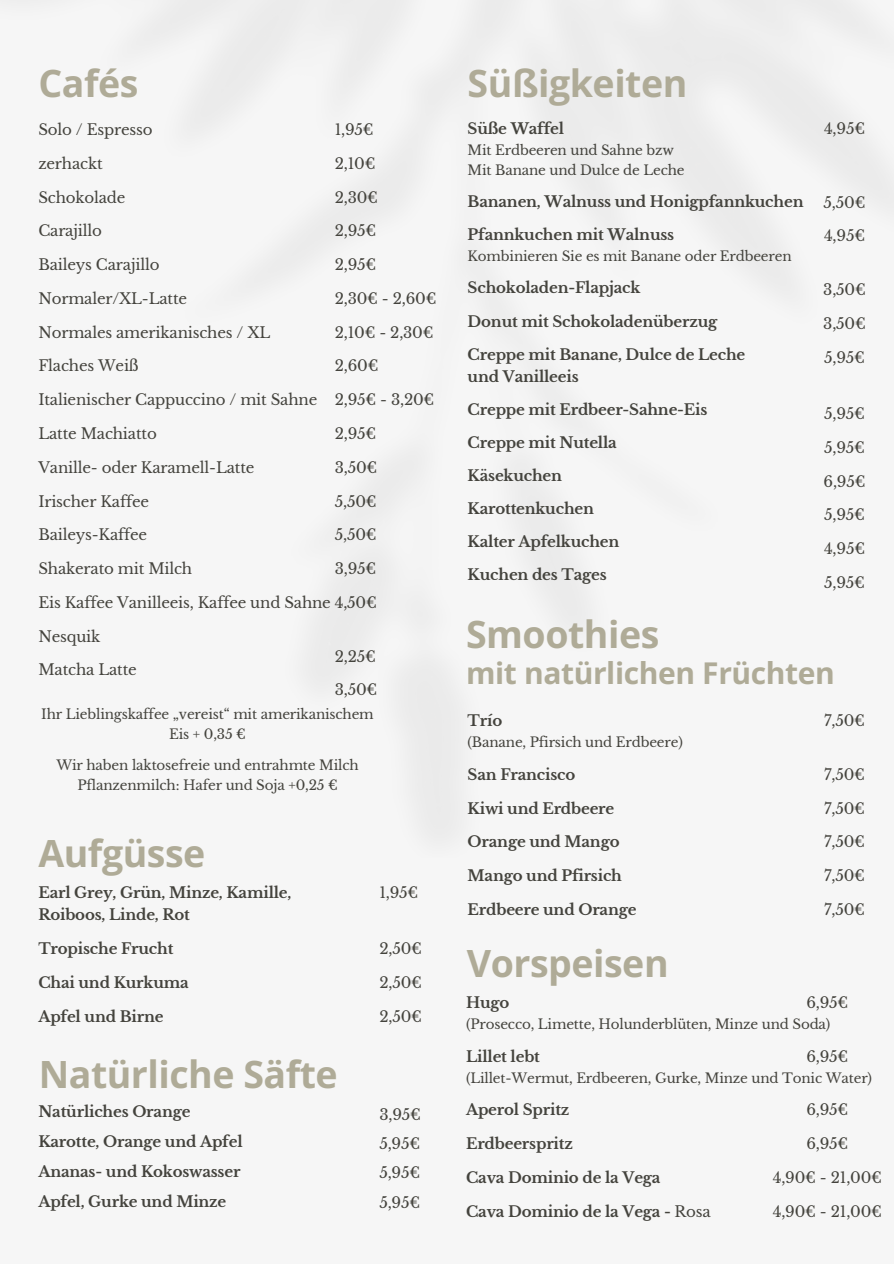
<style>
.page{position:relative;width:894px;height:1264px;background:#fff}
.page>*{position:absolute;margin:0;border:0;box-sizing:border-box;transform-origin:0 0}
.t1{font:700 37.5px "Open Sans";letter-spacing:-.015em;color:#afab97}
.t2{font:700 30px "Open Sans";letter-spacing:-.015em;color:#afab97}
.t3{font:700 15px/30px "Libre Baskerville";letter-spacing:-.015em;color:#44433d}
.t4{font:15px/29.2px "Libre Baskerville";letter-spacing:-.015em;color:#44433d;text-align:justify}
.t5{font:13.5px/20px "Libre Baskerville";letter-spacing:-.015em;color:#44433d;text-align:center}
.s1{font-weight:400}
</style>
<div class="page">
<div style="left:0;top:0;width:893px;height:1263px;background:#f6f6f6"></div>
<h4 class="t1" style="left:38px;top:57px;width:101px">Cafés</h4>
<h4 class="t1" style="left:467px;top:57px;width:221px">Süßigkeiten</h4>
<h4 class="t4" style="left:38px;top:115px;width:116px">Solo / Espresso</h4>
<h4 class="t4" style="left:38px;top:149px;width:66px">zerhackt</h4>
<h4 class="t4" style="left:38px;top:183px;width:89px">Schokolade</h4>
<h4 class="t4" style="left:38px;top:216px;width:65px">Carajillo</h4>
<h4 class="t4" style="left:38px;top:250px;width:123px">Baileys Carajillo</h4>
<h4 class="t4" style="left:38px;top:284px;width:150px">Normaler/XL-Latte</h4>
<h4 class="t4" style="left:38px;top:318px;width:233px">Normales amerikanisches / XL</h4>
<h4 class="t4" style="left:38px;top:351px;width:102px">Flaches Weiß</h4>
<h4 class="t4" style="left:38px;top:385px;width:280px">Italienischer Cappuccino / mit Sahne</h4>
<h4 class="t4" style="left:38px;top:419px;width:120px">Latte Machiatto</h4>
<h4 class="t4" style="left:38px;top:453px;width:217px">Vanille- oder Karamell-Latte</h4>
<h4 class="t4" style="left:38px;top:486px;width:112px">Irischer Kaffee</h4>
<h4 class="t4" style="left:38px;top:520px;width:110px">Baileys-Kaffee</h4>
<h4 class="t4" style="left:38px;top:554px;width:155px">Shakerato mit Milch</h4>
<h4 class="t4" style="left:38px;top:588px;width:340px">Eis Kaffee Vanilleeis, Kaffee und Sahne 4,50€</h4>
<h4 class="t4" style="left:38px;top:621px;width:63px">Nesquik</h4>
<h4 class="t4" style="left:38px;top:655px;width:100px">Matcha Latte</h4>
<h4 class="t5" style="left:41px;top:704px;width:334px">Ihr Lieblingskaffee „vereist“ mit amerikanischem<br>Eis + 0,35 €</h4>
<h4 class="t5" style="left:56px;top:755px;width:304px">Wir haben laktosefreie und entrahmte Milch<br>Pflanzenmilch: Hafer und Soja +0,25 €</h4>
<p class="t3" style="left:467px;top:114px;width:98px">Süße Waffel</p>
<h1 class="t5" style="left:467px;top:140px;width:208px">Mit Erdbeeren und Sahne bzw</h1>
<h4 class="t5" style="left:467px;top:160px;width:218px">Mit Banane und Dulce de Leche</h4>
<h4 class="t3" style="left:467px;top:187px;width:337px">Bananen, Walnuss und Honigpfannkuchen</h4>
<h4 class="t3" style="left:467px;top:220px;width:208px">Pfannkuchen mit Walnuss</h4>
<h4 class="t5" style="left:467px;top:246px;width:325px">Kombinieren Sie es mit Banane oder Erdbeeren</h4>
<h4 class="t3" style="left:467px;top:273px;width:174px">Schokoladen-Flapjack</h4>
<h4 class="t3" style="left:467px;top:306px;width:251px">Donut mit Schokoladenüberzug</h4>
<h4 class="t3" style="left:467px;top:343px;width:279px;line-height:21.9px">Creppe mit Banane, Dulce de Leche und Vanilleeis</h4>
<h4 class="t3" style="left:467px;top:394px;width:241px">Creppe mit Erdbeer-Sahne-Eis</h4>
<h4 class="t3" style="left:467px;top:427px;width:151px">Creppe mit Nutella</h4>
<h4 class="t3" style="left:467px;top:460px;width:96px">Käsekuchen</h4>
<h4 class="t3" style="left:467px;top:494px;width:128px">Karottenkuchen</h4>
<h4 class="t3" style="left:467px;top:527px;width:153px">Kalter Apfelkuchen</h4>
<h4 class="t3" style="left:467px;top:560px;width:140px">Kuchen des Tages</h4>
<h3 class="t4" style="left:823px;top:114px;width:43px">4,95€</h3>
<h4 class="t4" style="left:334px;top:115px;width:40px">1,95€</h4>
<h4 class="t4" style="left:334px;top:149px;width:42px">2,10€</h4>
<h1 class="t4" style="left:334px;top:183px;width:45px">2,30€</h1>
<p class="t4" style="left:334px;top:216px;width:43px">2,95€</p>
<p class="t4" style="left:334px;top:250px;width:43px">2,95€</p>
<p class="t4" style="left:334px;top:284px;width:103px">2,30€ - 2,60€</p>
<h3 class="t4" style="left:334px;top:318px;width:100px">2,10€ - 2,30€</h3>
<p class="t4" style="left:334px;top:351px;width:45px">2,60€</p>
<p class="t4" style="left:334px;top:385px;width:101px">2,95€ - 3,20€</p>
<h3 class="t4" style="left:334px;top:419px;width:43px">2,95€</h3>
<h3 class="t4" style="left:334px;top:453px;width:44px">3,50€</h3>
<h3 class="t4" style="left:334px;top:486px;width:43px">5,50€</h3>
<h3 class="t4" style="left:334px;top:520px;width:43px">5,50€</h3>
<h3 class="t4" style="left:334px;top:554px;width:43px">3,95€</h3>
<h4 class="t4" style="left:823px;top:188px;width:43px">5,50€</h4>
<h4 class="t4" style="left:823px;top:221px;width:43px">4,95€</h4>
<h4 class="t4" style="left:823px;top:275px;width:44px">3,50€</h4>
<h4 class="t4" style="left:823px;top:309px;width:44px">3,50€</h4>
<h4 class="t4" style="left:823px;top:343px;width:42px">5,95€</h4>
<h4 class="t4" style="left:823px;top:399px;width:42px">5,95€</h4>
<h4 class="t4" style="left:823px;top:433px;width:42px">5,95€</h4>
<h4 class="t4" style="left:823px;top:466px;width:43px">6,95€</h4>
<h4 class="t4" style="left:823px;top:500px;width:42px">5,95€</h4>
<h4 class="t4" style="left:823px;top:534px;width:43px">4,95€</h4>
<h4 class="t4" style="left:823px;top:568px;width:42px">5,95€</h4>
<h3 class="t1" style="left:466px;top:607px;width:195px">Smoothies</h3>
<h3 class="t2" style="left:466px;top:651px;width:370px">mit natürlichen Früchten</h3>
<h4 class="t4" style="left:823px;top:706px;width:42px">7,50€</h4>
<h4 class="t4" style="left:823px;top:760px;width:42px">7,50€</h4>
<h4 class="t4" style="left:823px;top:793px;width:42px">7,50€</h4>
<h4 class="t4" style="left:823px;top:827px;width:42px">7,50€</h4>
<h4 class="t4" style="left:823px;top:861px;width:42px">7,50€</h4>
<h4 class="t4" style="left:823px;top:895px;width:42px">7,50€</h4>
<h3 class="t4" style="left:334px;top:641px;width:43px">2,25€</h3>
<h3 class="t4" style="left:334px;top:675px;width:44px">3,50€</h3>
<h1 class="t3" style="left:467px;top:706px;width:36px">Trío</h1>
<h2 class="t5" style="left:467px;top:732px;width:217px">(Banane, Pfirsich und Erdbeere)</h2>
<p class="t3" style="left:467px;top:759px;width:109px">San Francisco</p>
<p class="t3" style="left:467px;top:793px;width:148px">Kiwi und Erdbeere</p>
<h3 class="t3" style="left:467px;top:827px;width:153px">Orange und Mango</h3>
<h3 class="t3" style="left:467px;top:861px;width:156px">Mango und Pfirsich</h3>
<h3 class="t3" style="left:467px;top:894px;width:170px">Erdbeere und Orange</h3>
<h4 class="t1" style="left:38px;top:827px;width:168px">Aufgüsse</h4>
<h1 class="t3" style="left:38px;top:881px;width:254px;line-height:22.5px">Earl Grey, Grün, Minze, Kamille,<br>Roiboos, Linde, Rot</h1>
<h3 class="t3" style="left:38px;top:933px;width:136px">Tropische Frucht</h3>
<h3 class="t3" style="left:38px;top:967px;width:152px">Chai und Kurkuma</h3>
<h3 class="t3" style="left:38px;top:1001px;width:127px">Apfel und Birne</h3>
<h4 class="t4" style="left:379px;top:878px;width:40px">1,95€</h4>
<h4 class="t4" style="left:379px;top:934px;width:44px">2,50€</h4>
<h1 class="t4" style="left:379px;top:968px;width:44px">2,50€</h1>
<h3 class="t4" style="left:379px;top:1001px;width:44px">2,50€</h3>
<p class="t1" style="left:466px;top:936px;width:203px">Vorspeisen</p>
<h3 class="t4" style="left:806px;top:987px;width:43px">6,95€</h3>
<h4 class="t4" style="left:806px;top:1041px;width:43px">6,95€</h4>
<h4 class="t4" style="left:806px;top:1095px;width:43px">6,95€</h4>
<h4 class="t4" style="left:806px;top:1129px;width:43px">6,95€</h4>
<h4 class="t4" style="left:772px;top:1162px;width:111px">4,90€ - 21,00€</h4>
<h4 class="t4" style="left:772px;top:1196px;width:111px">4,90€ - 21,00€</h4>
<h3 class="t3" style="left:466px;top:987px;width:45px">Hugo</h3>
<h4 class="t5" style="left:466px;top:1014px;width:365px">(Prosecco, Limette, Holunderblüten, Minze und Soda)</h4>
<h4 class="t3" style="left:466px;top:1041px;width:75px">Lillet lebt</h4>
<h4 class="t5" style="left:466px;top:1068px;width:407px">(Lillet-Wermut, Erdbeeren, Gurke, Minze und Tonic Water)</h4>
<h4 class="t3" style="left:466px;top:1095px;width:105px">Aperol Spritz</h4>
<h1 class="t3" style="left:466px;top:1128px;width:108px">Erdbeerspritz</h1>
<p class="t3" style="left:466px;top:1162px;width:196px">Cava Dominio de la Vega</p>
<p class="t3" style="left:466px;top:1196px;width:246px">Cava Dominio de la Vega - <span class="s1">Rosa</span></p>
<p class="t1" style="left:39px;top:1048px;width:300px">Natürliche Säfte</p>
<h3 class="t3" style="left:38px;top:1096px;width:206px">Natürliches Orange<br>Karotte, Orange und Apfel<br>Ananas- und Kokoswasser<br>Apfel, Gurke und Minze</h3>
<h3 class="t4" style="left:379px;top:1100px;width:43px">3,95€ 5,95€ 5,95€ 5,95€</h3>
</div>
